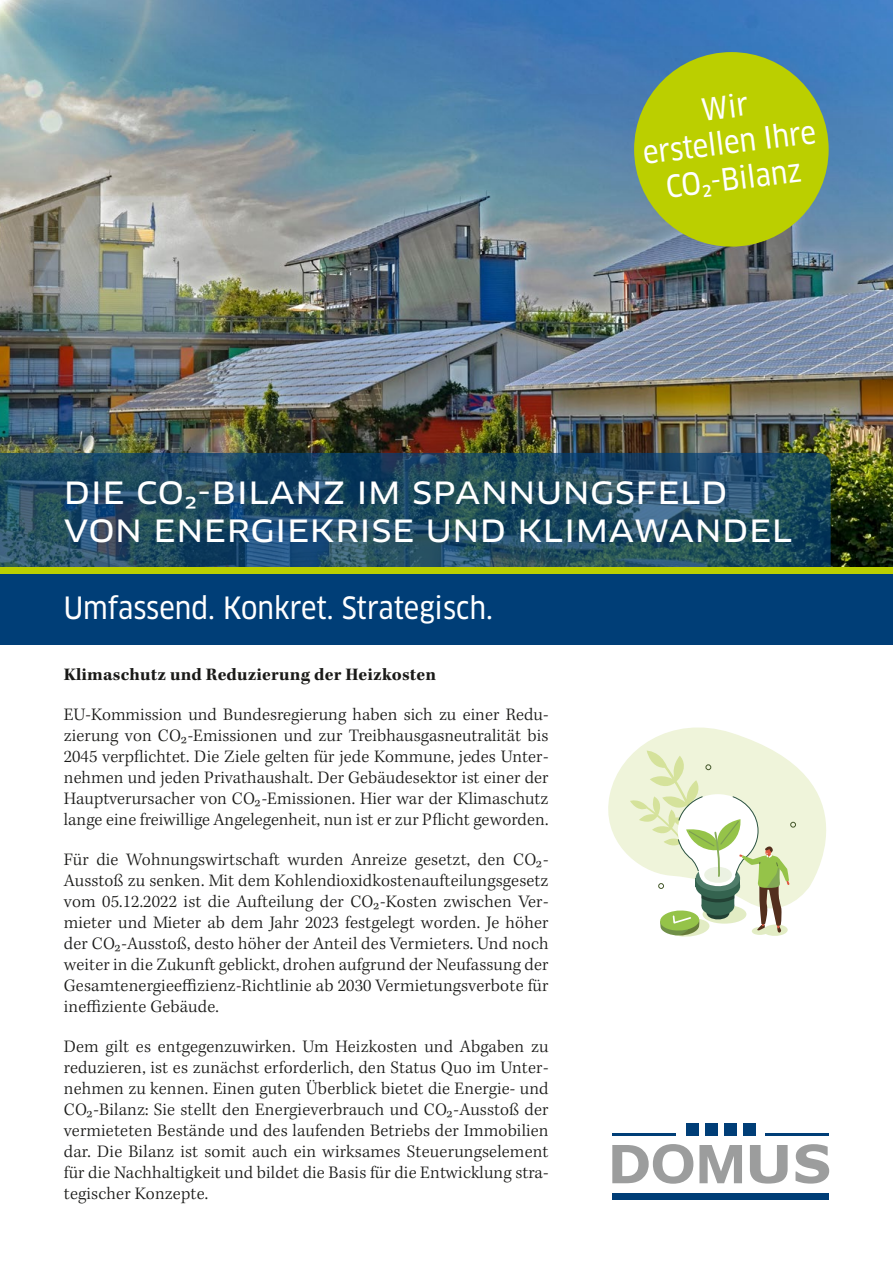
<style>
.page{position:relative;width:893px;height:1263px;background:#fff}
.page>*{position:absolute;margin:0;border:0;box-sizing:border-box;transform-origin:0 0}
.t1{font:30px/38.2px "Clan Pro Wide News";letter-spacing:.02em;color:#fff}
.t2{font:30px/36px "Clan Pro Narrow News";color:#fff;text-align:center}
.t3{font:300 18px/21px "Kepler Std";letter-spacing:.01em;color:#1a1a18;text-align:justify}
.t4{font:700 18px "Kepler Std";letter-spacing:.01em;color:#1a1a18}
</style>
<div class="page">
<img style="left:0;top:0;width:893px;height:568px">
<svg style="left:608px;top:727px;width:218px;height:173px"></svg>
<svg style="left:630px;top:751px;width:166px;height:186px"></svg>
<svg style="left:0;top:453px;width:831px;height:115px;background:#224d63"></svg>
<div style="left:0;top:574px;width:893px;height:70px;background:#003e77"></div>
<div style="left:686px;top:1123px;width:12px;height:12px;background:#003e77"></div>
<div style="left:705px;top:1123px;width:12px;height:12px;background:#003e77"></div>
<div style="left:724px;top:1123px;width:13px;height:12px;background:#003e77"></div>
<div style="left:743px;top:1123px;width:13px;height:12px;background:#003e77"></div>
<div style="left:612px;top:1193px;width:217px;height:6px;background:#003e77"></div>
<hr style="left:612px;top:1133px;width:64px;height:2px;background:#003e77">
<hr style="left:765px;top:1133px;width:64px;height:2px;background:#003e77">
<svg style="left:750px;top:1145px;width:38px;height:38px"></svg>
<svg style="left:795px;top:1144px;width:34px;height:39px"></svg>
<svg style="left:612px;top:1144px;width:81px;height:40px"></svg>
<svg style="left:699px;top:1145px;width:43px;height:38px"></svg>
<div style="left:0;top:568px;width:893px;height:6px;background:#bbcf00"></div>
<div style="left:634px;top:52px;width:195px;height:195px;background:#bbcf00;border-radius:50%"></div>
<h1 class="t2" style="left:636px;top:100px;width:175px;rotate:-7deg">Wir<br>erstellen Ihre<br>CO₂-Bilanz</h1>
<h1 class="t1" style="left:64px;top:474px;width:730px">DIE CO₂-BILANZ IM SPANNUNGSFELD<br>VON ENERGIEKRISE UND KLIMAWANDEL</h1>
<h1 class="t2" style="left:64px;top:590px;width:431px">Umfassend. Konkret. Strategisch.</h1>
<p class="t4" style="left:64px;top:664px;width:374px">Klimaschutz und Reduzierung der Heizkosten</p>
<p class="t3" style="left:64px;top:704px;width:486px">EU-Kommission und Bundesregierung haben sich zu einer Redu&shy;zierung von CO₂-Emissionen und zur Treibhausgasneutralität bis 2045 verpflichtet. Die Ziele gelten für jede Kommune, jedes Unter&shy;nehmen und jeden Privathaushalt. Der Gebäudesektor ist einer der Hauptverursacher von CO₂-Emissionen. Hier war der Klimaschutz lange eine freiwillige Angelegenheit, nun ist er zur Pflicht geworden.</p>
<p class="t3" style="left:64px;top:850px;width:486px">Für die Wohnungswirtschaft wurden Anreize gesetzt, den CO₂- Ausstoß zu senken. Mit dem Kohlendioxidkostenaufteilungsgesetz vom 05.12.2022 ist die Aufteilung der CO₂-Kosten zwischen Ver&shy;mieter und Mieter ab dem Jahr 2023 festgelegt worden. Je höher der CO₂-Ausstoß, desto höher der Anteil des Vermieters. Und noch weiter in die Zukunft geblickt, drohen aufgrund der Neufassung der Gesamtenergieeffizienz-Richtlinie ab 2030 Vermietungsverbote für ineffiziente Gebäude.</p>
<p class="t3" style="left:64px;top:1037px;width:486px">Dem gilt es entgegenzuwirken. Um Heizkosten und Abgaben zu reduzieren, ist es zunächst erforderlich, den Status Quo im Unter&shy;nehmen zu kennen. Einen guten Überblick bietet die Energie- und CO₂-Bilanz: Sie stellt den Energieverbrauch und CO₂-Ausstoß der vermieteten Bestände und des laufenden Betriebs der Immobilien dar. Die Bilanz ist somit auch ein wirksames Steuerungselement für die Nachhaltigkeit und bildet die Basis für die Entwicklung stra&shy;tegischer Konzepte.</p>
</div>
